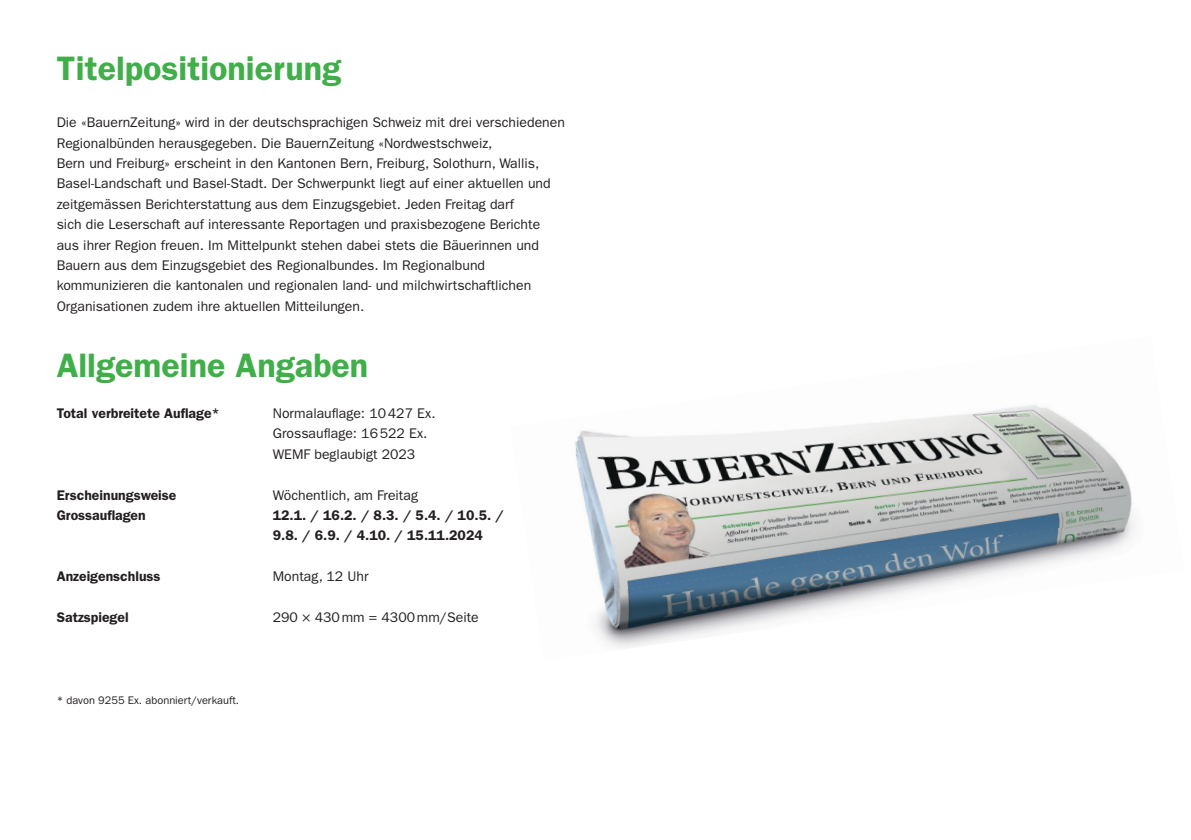
<style>
.page{position:relative;width:1191px;height:840px;background:#fff}
.page>*{position:absolute;margin:0;border:0;box-sizing:border-box;transform-origin:0 0}
.t1{font:600 34px "ITC Franklin Gothic Std";color:#40ae49}
.t2{font:14px/20.4px "ITC Franklin Gothic Std";color:#231f20}
.t3{font:600 14px/20.4px "ITC Franklin Gothic Std";color:#231f20}
.t4{font:11px "ITC Franklin Gothic Std";color:#231f20}
</style>
<div class="page">
<img style="left:575px;top:430px;width:220px;height:91px">
<img style="left:795px;top:405px;width:284px;height:116px">
<img style="left:1079px;top:427px;width:56px;height:123px">
<img style="left:588px;top:521px;width:525px;height:127px">
<h1 class="t1" style="left:57px;top:48px;width:286px">Titelpositionierung</h1>
<p class="t2" style="left:57px;top:112px;width:510px">Die «BauernZeitung» wird in der deutschsprachigen Schweiz mit drei verschiedenen Regionalbünden herausgegeben. Die BauernZeitung «Nordwestschweiz,<br>Bern und Freiburg» erscheint in den Kantonen Bern, Freiburg, Solothurn, Wallis, Basel-Landschaft und Basel-Stadt. Der Schwerpunkt liegt auf einer aktuellen und zeitgemässen Berichterstattung aus dem Einzugsgebiet. Jeden Freitag darf<br>sich die Leserschaft auf interessante Reportagen und praxisbezogene Berichte aus ihrer Region freuen. Im Mittelpunkt stehen dabei stets die Bäuerinnen und Bauern aus dem Einzugsgebiet des Regionalbundes. Im Regionalbund kommunizieren die kantonalen und regionalen land- und milchwirtschaftlichen Organisationen zudem ihre aktuellen Mitteilungen.</p>
<h1 class="t1" style="left:57px;top:345px;width:313px">Allgemeine Angaben</h1>
<p class="t3" style="left:57px;top:402px;width:165px">Total verbreitete Auflage*</p>
<p class="t2" style="left:273px;top:403px;width:164px">Normalauflage: 10 427 Ex.<br>Grossauflage: 16 522 Ex.<br>WEMF beglaubigt 2023</p>
<p class="t3" style="left:57px;top:484px;width:121px">Erscheinungsweise</p>
<p class="t2" style="left:273px;top:484px;width:147px">Wöchentlich, am Freitag</p>
<p class="t3" style="left:57px;top:504px;width:91px">Grossauflagen</p>
<p class="t3" style="left:273px;top:504px;width:232px">12.1. / 16.2. / 8.3. / 5.4. / 10.5. /<br>9.8. / 6.9. / 4.10. / 15.11.2024</p>
<p class="t3" style="left:57px;top:566px;width:105px">Anzeigenschluss</p>
<p class="t2" style="left:273px;top:566px;width:97px">Montag, 12 Uhr</p>
<p class="t3" style="left:57px;top:606px;width:73px">Satzspiegel</p>
<p class="t2" style="left:273px;top:606px;width:207px">290 × 430 mm = 4300 mm/Seite</p>
<p class="t4" style="left:57px;top:693px;width:184px">* davon 9255 Ex. abonniert/verkauft.</p>
</div>
